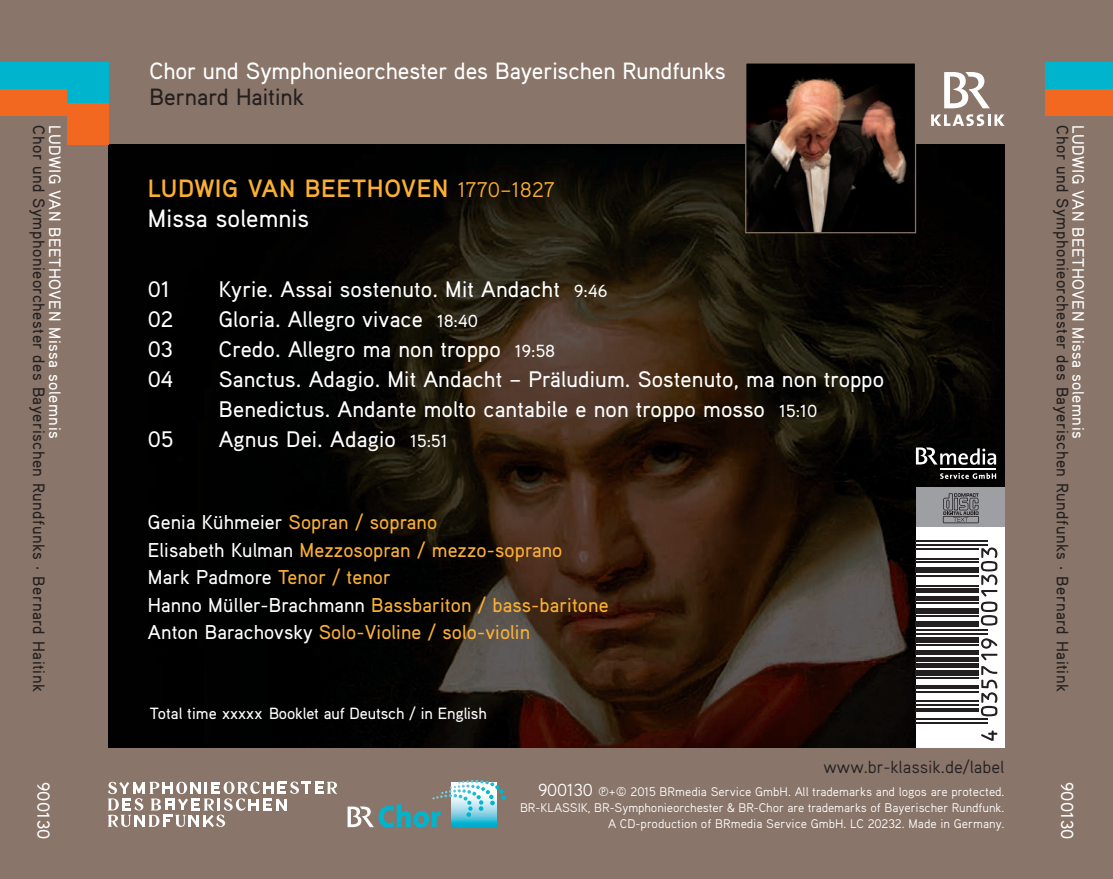
<style>
.page{position:relative;width:1113px;height:879px;background:#897569}
.page>*{position:absolute;margin:0;border:0;box-sizing:border-box;transform-origin:0 0}
.t1{font:700 25px/30px "Aaux Pro";letter-spacing:.025em;color:#fbb033}
.t2{font:500 23.5px "Aaux Pro";letter-spacing:-.005em;color:#fff}
.t3{font:500 23.5px "Aaux Pro";color:#231f20}
.t4{font:500 22.5px/30px "Aaux Pro";letter-spacing:.005em;color:#fff}
.t5{font:500 20px/27.5px "Aaux Pro";letter-spacing:.005em;color:#fbb033}
.t6{font:17.5px "Aaux Pro";color:#231f20}
.t7{font:500 17.5px "Aaux Pro";letter-spacing:.015em;color:#fff}
.t8{font:500 16.5px "Aaux Pro";letter-spacing:.03em;color:#231f20}
.t9{font:500 16.5px "Aaux Pro";letter-spacing:.03em;color:#fff}
.t10{font:500 16.25px "Aaux Pro";letter-spacing:-.005em;color:#fff}
.t11{font:12.5px/16.5px "Aaux Pro";color:#fff;text-align:right}
.s1{font-weight:400;font-size:21.25px}
.s2{font-weight:500;color:#fff}
.s3{font-size:17.5px}
.s4{color:#fff}
.s5{font-family:"Circle Frame"}
</style>
<div class="page">
<img style="left:108px;top:144px;width:896px;height:603px">
<div style="left:67px;top:69px;width:41px;height:75px;background:#f36821"></div>
<div style="left:915px;top:487px;width:89px;height:260px;background:#9d9fa2"></div>
<div style="left:915px;top:527px;width:89px;height:220px;background:#fff"></div>
<svg style="left:981px;top:730px;width:16px;height:11px"></svg>
<hr style="left:915px;top:722px;width:73px;height:1px;background:#231f20">
<hr style="left:915px;top:718px;width:73px;height:2px;background:#231f20">
<hr style="left:915px;top:708px;width:63px;height:4px;background:#231f20">
<hr style="left:915px;top:704px;width:63px;height:2px;background:#231f20">
<hr style="left:915px;top:700px;width:63px;height:2px;background:#231f20">
<hr style="left:915px;top:691px;width:63px;height:2px;background:#231f20">
<hr style="left:915px;top:685px;width:63px;height:4px;background:#231f20">
<hr style="left:915px;top:677px;width:63px;height:2px;background:#231f20">
<svg style="left:981px;top:666px;width:16px;height:50px"></svg>
<div style="left:915px;top:669px;width:63px;height:6px;background:#231f20"></div>
<hr style="left:915px;top:664px;width:63px;height:4px;background:#231f20">
<svg style="left:981px;top:654px;width:16px;height:6px"></svg>
<hr style="left:915px;top:658px;width:63px;height:4px;background:#231f20">
<hr style="left:915px;top:650px;width:63px;height:4px;background:#231f20">
<svg style="left:981px;top:638px;width:16px;height:10px"></svg>
<hr style="left:915px;top:644px;width:63px;height:2px;background:#231f20">
<div style="left:915px;top:637px;width:63px;height:5px;background:#231f20"></div>
<hr style="left:915px;top:633px;width:73px;height:2px;background:#231f20">
<hr style="left:915px;top:629px;width:73px;height:2px;background:#231f20">
<div style="left:915px;top:621px;width:63px;height:6px;background:#231f20"></div>
<hr style="left:915px;top:615px;width:63px;height:2px;background:#231f20">
<div style="left:915px;top:608px;width:63px;height:5px;background:#231f20"></div>
<hr style="left:915px;top:602px;width:63px;height:2px;background:#231f20">
<hr style="left:915px;top:596px;width:63px;height:4px;background:#231f20">
<hr style="left:915px;top:588px;width:63px;height:4px;background:#231f20">
<hr style="left:915px;top:584px;width:63px;height:2px;background:#231f20">
<hr style="left:915px;top:575px;width:63px;height:2px;background:#231f20">
<div style="left:915px;top:567px;width:63px;height:6px;background:#231f20"></div>
<hr style="left:915px;top:561px;width:63px;height:2px;background:#231f20">
<svg style="left:981px;top:547px;width:16px;height:78px"></svg>
<hr style="left:915px;top:557px;width:63px;height:2px;background:#231f20">
<hr style="left:915px;top:548px;width:63px;height:2px;background:#231f20">
<hr style="left:915px;top:544px;width:73px;height:2px;background:#231f20">
<hr style="left:915px;top:540px;width:73px;height:2px;background:#231f20">
<svg style="left:943px;top:493px;width:36px;height:30px"></svg>
<div style="left:0;top:77px;width:76px;height:38px;background:#f36821"></div>
<div style="left:1045px;top:89px;width:68px;height:26px;background:#f36821"></div>
<svg style="left:944px;top:72px;width:46px;height:36px"></svg>
<svg style="left:931px;top:114px;width:73px;height:12px"></svg>
<svg style="left:916px;top:447px;width:80px;height:18px"></svg>
<hr style="left:940px;top:468px;width:56px;height:2px;background:#fff">
<svg style="left:940px;top:473px;width:56px;height:6px"></svg>
<img style="left:747px;top:64px;width:167px;height:167px">
<div style="left:745px;top:62px;width:171px;height:171px;border:1px solid #897569"></div>
<div style="left:0;top:62px;width:74px;height:27px;background:#00b4cd"></div>
<div style="left:67px;top:62px;width:41px;height:41px;background:#00b4cd"></div>
<div style="left:1045px;top:62px;width:68px;height:27px;background:#00b4cd"></div>
<svg style="left:347px;top:780px;width:159px;height:47px"></svg>
<svg style="left:108px;top:781px;width:229px;height:46px"></svg>
<p class="t8" style="left:45px;top:125px;width:568px;rotate:90deg">Chor und Symphonieorchester des Bayerischen Rundfunks · Bernard Haitink</p>
<p class="t9" style="left:60px;top:125px;width:315px;rotate:90deg">LUDWIG VAN BEETHOVEN Missa solemnis</p>
<p class="t7" style="left:50px;top:782px;width:59px;rotate:90deg">900130</p>
<p class="t2" style="left:149px;top:62px;width:578px">Chor und Symphonieorchester des Bayerischen Rundfunks</p>
<p class="t3" style="left:149px;top:89px;width:156px">Bernard Haitink</p>
<p class="t1" style="left:148px;top:175px;width:408px">LUDWIG VAN BEETHOVEN <span class="s1">1770–1827<br></span><span class="s2">Missa solemnis</span></p>
<p class="t4" style="left:148px;top:276px;width:24px">01</p>
<p class="t4" style="left:219px;top:276px;width:390px">Kyrie. Assai sostenuto. Mit Andacht <span class="s3">9:46</span></p>
<p class="t4" style="left:148px;top:306px;width:27px">02</p>
<p class="t4" style="left:219px;top:306px;width:261px">Gloria. Allegro vivace <span class="s3">18:40</span></p>
<p class="t4" style="left:148px;top:336px;width:27px">03</p>
<p class="t4" style="left:219px;top:336px;width:337px">Credo. Allegro ma non troppo <span class="s3">19:58</span></p>
<p class="t4" style="left:148px;top:366px;width:27px">04</p>
<p class="t4" style="left:219px;top:366px;width:667px">Sanctus. Adagio. Mit Andacht – Präludium. Sostenuto, ma non troppo<br>Benedictus. Andante molto cantabile e non troppo mosso <span class="s3">15:10</span></p>
<p class="t4" style="left:148px;top:426px;width:27px">05</p>
<p class="t4" style="left:219px;top:426px;width:230px">Agnus Dei. Adagio <span class="s3">15:51</span></p>
<p class="t5" style="left:148px;top:510px;width:462px"><span class="s4">Genia Kühmeier</span> Sopran / soprano<br><span class="s4">Elisabeth Kulman</span> Mezzosopran / mezzo-soprano <span class="s4">Mark Padmore</span> Tenor / tenor<br><span class="s4">Hanno Müller-Brachmann</span> Bassbariton / bass-baritone <span class="s4">Anton Barachovsky</span> Solo-Violine / solo-violin</p>
<p class="t10" style="left:150px;top:708px;width:338px">Total time xxxxx Booklet auf Deutsch / in English</p>
<p class="t6" style="left:823px;top:761px;width:182px">www.br-klassik.de/label</p>
<p class="t11" style="left:520px;top:784px;width:486px"><span class="s3">900130</span> <span class="s5">P</span>+<span class="s5">C</span> 2015 BRmedia Service GmbH. All trademarks and logos are protected.<br>BR-KLASSIK, BR-Symphonieorchester &amp; BR-Chor are trademarks of Bayerischer Rundfunk.<br>A CD-production of BRmedia Service GmbH. LC 20232. Made in Germany.</p>
<p class="t8" style="left:1068px;top:125px;width:568px;rotate:90deg">Chor und Symphonieorchester des Bayerischen Rundfunks · Bernard Haitink</p>
<p class="t9" style="left:1084px;top:125px;width:315px;rotate:90deg">LUDWIG VAN BEETHOVEN Missa solemnis</p>
<p class="t7" style="left:1073px;top:782px;width:59px;rotate:90deg">900130</p>
</div>
